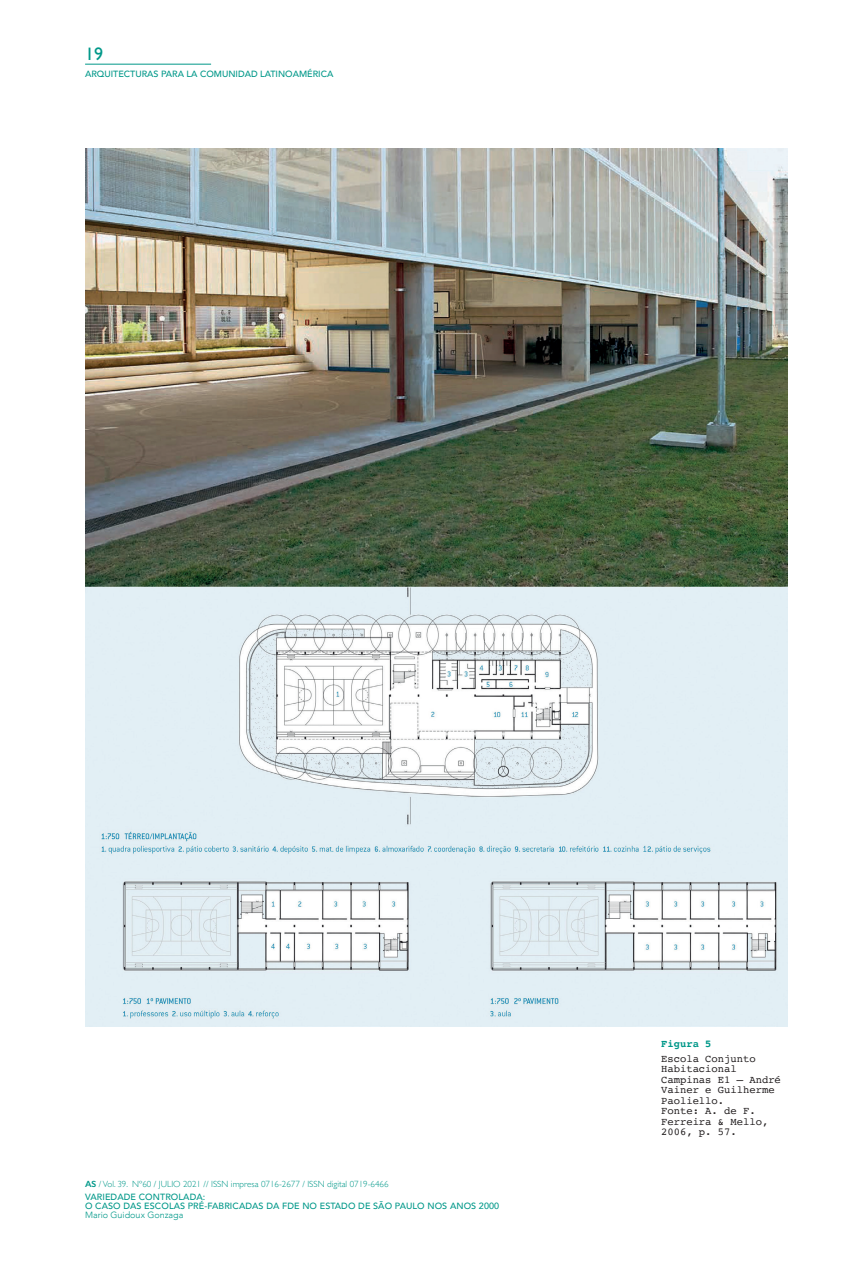
<style>
.page{position:relative;width:851px;height:1263px;background:#fff}
.page>*{position:absolute;margin:0;border:0;box-sizing:border-box;transform-origin:0 0}
.t1{font:18px "Gill Sans";color:#009889}
.t2{font:10.5px/10.5px "Courier";color:#231f20}
.t3{font:700 10.5px "Courier";color:#009889}
.t4{font:500 9px "Avenir";letter-spacing:.01em;color:#009889}
.t5{font:300 9px "Gill Sans";color:#009889}
.t6{font:300 9px "Avenir";color:#009889}
.s1{font-weight:600}
</style>
<div class="page">
<hr style="left:85px;top:64px;width:126px;height:1px;background:#009889">
<img style="left:85px;top:149px;width:702px;height:878px">
<h1 class="t1" style="left:85px;top:44px;width:19px">19</h1>
<p class="t4" style="left:85px;top:66px;width:250px">ARQUITECTURAS PARA LA COMUNIDAD LATINOAMÉRICA</p>
<p class="t5" style="left:85px;top:1177px;width:305px"><span class="s1">AS</span> / Vol. 39. Nº60 / JULIO 2021 // ISSN impresa 0716-2677 / ISSN digital 0719-6466</p>
<p class="t4" style="left:85px;top:1189px;width:122px">VARIEDADE CONTROLADA:</p>
<p class="t4" style="left:85px;top:1198px;width:415px">O CASO DAS ESCOLAS PRÉ-FABRICADAS DA FDE NO ESTADO DE SÃO PAULO NOS ANOS 2000</p>
<p class="t6" style="left:85px;top:1210px;width:100px">Mario Guidoux Gonzaga</p>
<p class="t3" style="left:661px;top:1035px;width:52px">Figura 5</p>
<p class="t2" style="left:661px;top:1053px;width:121px">Escola Conjunto<br>Habitacional<br>Campinas E1 – André<br>Vainer e Guilherme<br>Paoliello.</p>
<p class="t2" style="left:661px;top:1105px;width:109px">Fonte: A. de F.<br>Ferreira &amp; Mello,<br>2006, p. 57.</p>
</div>
